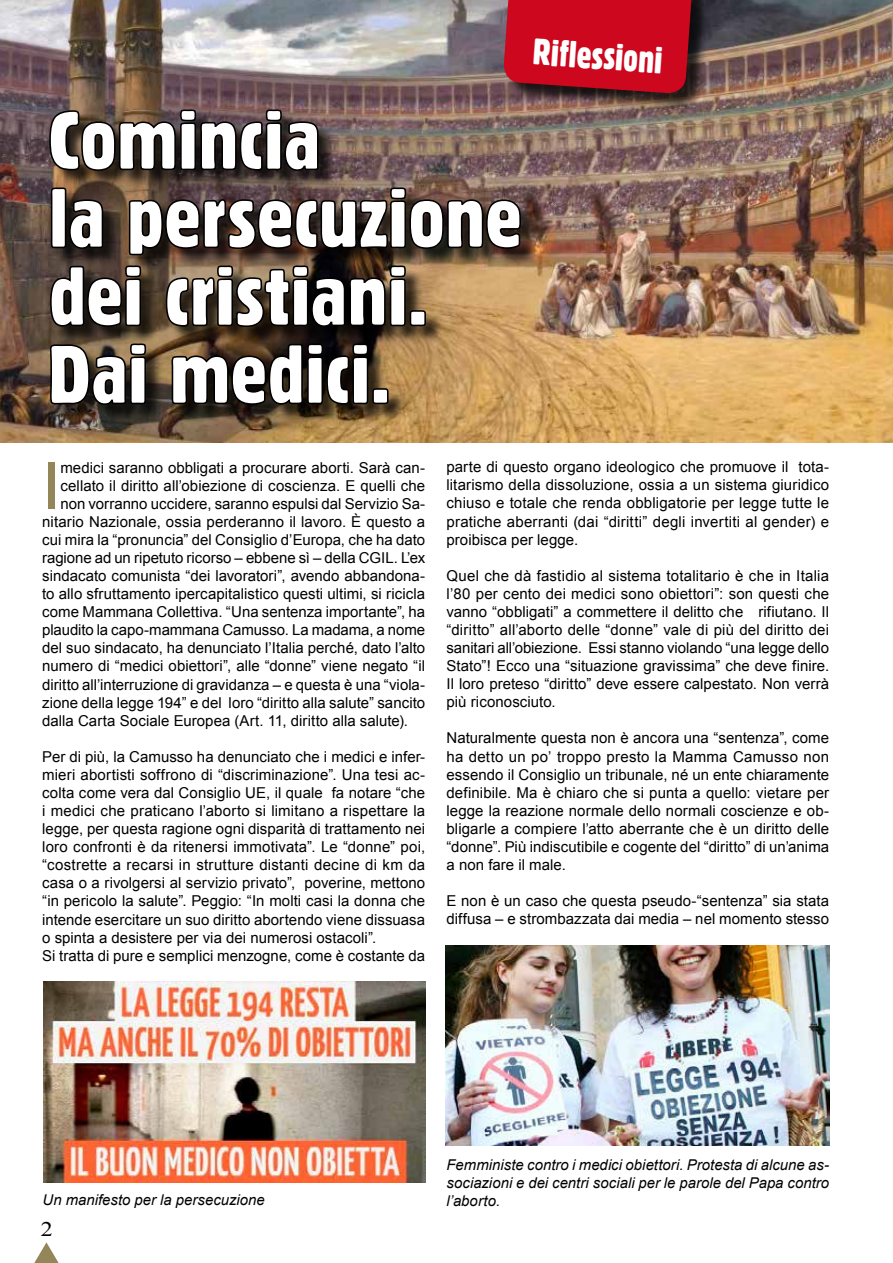
<style>
.page{position:relative;width:893px;height:1263px;background:#fff}
.page>*{position:absolute;margin:0;border:0;box-sizing:border-box;transform-origin:0 0}
.t1{font:81px/78px "Gothic 821 Condensed BT";letter-spacing:-.01em;color:#fff;scale:1.13 1}
.t2{font:65.55px "Arial";color:#938659}
.t3{font:36px "Gothic 821 Condensed BT";color:#fff}
.t4{font:20.7px "Times New Roman";color:#000;scale:1.16 1}
.t5{font:15px/18.1px "Arial";letter-spacing:.005em;color:#000;text-align:justify}
.t6{font:italic 14.85px/18px "Arial";letter-spacing:.005em;color:#000;text-align:justify}
</style>
<div class="page">
<img style="left:0;top:0;width:893px;height:442px">
<svg style="left:34px;top:1242px;width:25px;height:21px"></svg>
<div style="left:52px;top:112px;width:487px;height:311px;background:#000;opacity:.75"></div>
<img style="left:49px;top:108px;width:473px;height:148px">
<svg style="left:165px;top:264px;width:262px;height:64px;background:#443628"></svg>
<svg style="left:49px;top:264px;width:98px;height:142px;background:#3c3126"></svg>
<svg style="left:170px;top:342px;width:220px;height:64px;background:#322619"></svg>
<div style="left:506px;top:0;width:205px;height:112px;background:#000;opacity:.75"></div>
<svg style="left:503px;top:0;width:190px;height:94px;background:#bd0b1f"></svg>
<img style="left:43px;top:981px;width:382px;height:201px">
<img style="left:445px;top:945px;width:384px;height:201px">
<h3 class="t3" style="left:534px;top:30px;width:132px;rotate:4deg">Riflessioni</h3>
<h1 class="t1" style="left:48px;top:101px;width:421px">Comincia<br>la persecuzione dei cristiani.<br>Dai medici.</h1>
<h2 class="t2" style="left:42px;top:443px;width:20px">I</h2>
<p class="t5" style="left:60px;top:458px;width:366px">medici saranno obbligati a procurare aborti. Sarà can-</p>
<p class="t5" style="left:60px;top:476px;width:366px">cellato il diritto all’obiezione di coscienza. E quelli che</p>
<p class="t5" style="left:60px;top:495px;width:366px">non vorranno uccidere, saranno espulsi dal Servizio Sa-</p>
<p class="t5" style="left:42px;top:513px;width:384px">nitario Nazionale, ossia perderanno il lavoro. È questo a</p>
<p class="t5" style="left:42px;top:531px;width:385px">cui mira la “pronuncia” del Consiglio d’Europa, che ha dato</p>
<p class="t5" style="left:42px;top:549px;width:384px">ragione ad un ripetuto ricorso – ebbene sì – della CGIL. L’ex</p>
<p class="t5" style="left:42px;top:567px;width:384px">sindacato comunista “dei lavoratori”, avendo abbandona-</p>
<p class="t5" style="left:42px;top:585px;width:384px">to allo sfruttamento ipercapitalistico questi ultimi, si ricicla</p>
<p class="t5" style="left:42px;top:603px;width:385px">come Mammana Collettiva. “Una sentenza importante”, ha</p>
<p class="t5" style="left:42px;top:621px;width:384px">plaudito la capo-mammana Camusso. La madama, a nome</p>
<p class="t5" style="left:42px;top:639px;width:385px">del suo sindacato, ha denunciato l’Italia perché, dato l’alto</p>
<p class="t5" style="left:42px;top:657px;width:384px">numero di “medici obiettori”, alle “donne” viene negato “il</p>
<p class="t5" style="left:42px;top:675px;width:384px">diritto all’interruzione di gravidanza – e questa è una “viola-</p>
<p class="t5" style="left:42px;top:693px;width:384px">zione della legge 194” e del loro “diritto alla salute” sancito</p>
<p class="t5" style="left:42px;top:711px;width:367px">dalla Carta Sociale Europea (Art. 11, diritto alla salute).</p>
<p class="t5" style="left:42px;top:748px;width:385px;text-align:left">Per di più, la Camusso ha denunciato che i medici e infer&shy;mieri abortisti soffrono di “discriminazione”. Una tesi ac&shy;colta come vera dal Consiglio UE, il quale fa notare “che i medici che praticano l’aborto si limitano a rispettare la legge, per questa ragione ogni disparità di trattamento nei loro confronti è da ritenersi immotivata”. Le “donne” poi, “costrette a recarsi in strutture distanti decine di km da casa o a rivolgersi al servizio privato”, poverine, mettono “in pericolo la salute”. Peggio: “In molti casi la donna che intende esercitare un suo diritto abortendo viene dissuasa o spinta a desistere per via dei numerosi ostacoli”.<br>Si tratta di pure e semplici menzogne, come è costante da</p>
<p class="t5" style="left:446px;top:458px;width:384px">parte di questo organo ideologico che promuove il tota&shy;litarismo della dissoluzione, ossia a un sistema giuridico chiuso e totale che renda obbligatorie per legge tutte le pratiche aberranti (dai “diritti” degli invertiti al gender) e proibisca per legge.</p>
<p class="t5" style="left:446px;top:567px;width:384px">Quel che dà fastidio al sistema totalitario è che in Italia l’80 per cento dei medici sono obiettori”: son questi che vanno “obbligati” a commettere il delitto che rifiutano. Il “diritto” all’aborto delle “donne” vale di più del diritto dei sanitari all’obiezione. Essi stanno violando “una legge dello Stato”! Ecco una “situazione gravissima” che deve finire.<br>Il loro preteso “diritto” deve essere calpestato. Non verrà più riconosciuto.</p>
<p class="t5" style="left:446px;top:729px;width:384px">Naturalmente questa non è ancora una “sentenza”, come ha detto un po’ troppo presto la Mamma Camusso non essendo il Consiglio un tribunale, né un ente chiaramente definibile. Ma è chiaro che si punta a quello: vietare per legge la reazione normale dello normali coscienze e ob&shy;bligarle a compiere l’atto aberrante che è un diritto delle “donne”. Più indiscutibile e cogente del “diritto” di un’anima a non fare il male.</p>
<p class="t5" style="left:446px;top:892px;width:384px">E non è un caso che questa pseudo-“sentenza” sia stata diffusa – e strombazzata dai media – nel momento stesso</p>
<p class="t6" style="left:43px;top:1190px;width:224px">Un manifesto per la persecuzione</p>
<h3 class="t4" style="left:41px;top:1215px;width:12px">2</h3>
<p class="t6" style="left:446px;top:1156px;width:384px">Femministe contro i medici obiettori. Protesta di alcune as&shy;sociazioni e dei centri sociali per le parole del Papa contro l’aborto.</p>
</div>
